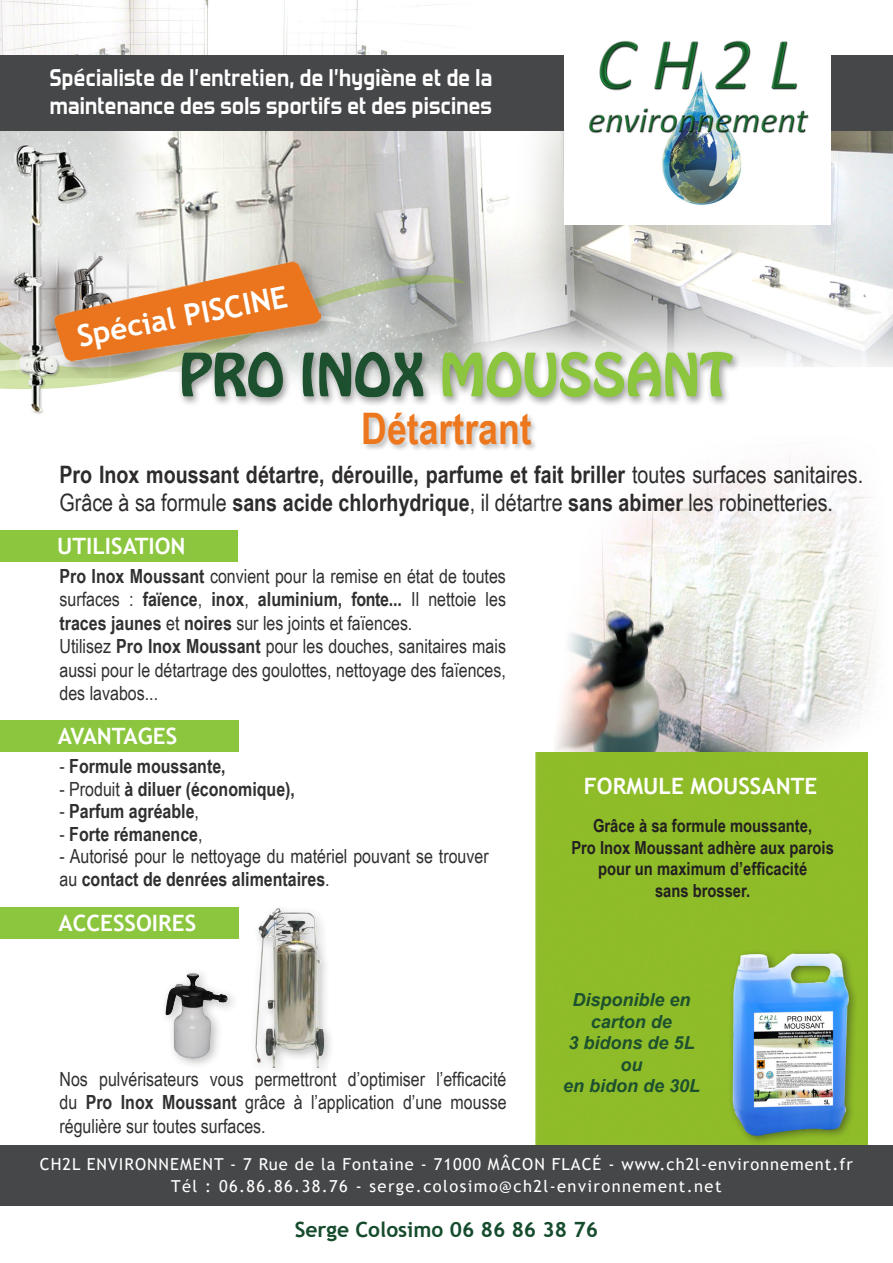
<style>
.page{position:relative;width:893px;height:1263px;background:#fff}
.page>*{position:absolute;margin:0;border:0;box-sizing:border-box;transform-origin:0 0}
.t1{font:52.5px "Hobo Std";color:#8bc63e}
.t2{font:700 43.5px "Arial Narrow";color:#ed771d}
.t3{font:700 30px "Trebuchet MS";color:#fff}
.t4{font:700 24px/28.8px "Arial Narrow";color:#2e2b2c}
.t5{font:700 24px "Forgotten Futurist Rg";letter-spacing:.01em;color:#fff}
.t6{font:700 22.5px "Trebuchet MS";color:#fff}
.t7{font:700 21px "Trebuchet MS";color:#164c2d}
.t8{font:19.5px/23.4px "Arial Narrow";color:#312f30;text-align:justify}
.t9{font:700 19.5px "Arial Narrow";color:#312f30}
.t10{font:700 18px/21.6px "Arial Narrow";color:#231f20;text-align:center}
.t11{font:italic 700 18px/21.6px "Arial";color:#1d502f;text-align:center}
.t12{font:16.5px "Trebuchet MS";letter-spacing:.06em;color:#fff}
.t13{font:16.5px "Trebuchet MS";letter-spacing:.085em;color:#fff}
.s1{color:#1d502f}
.s2{font-weight:400}
.s3{font-weight:700}
</style>
<div class="page">
<img style="left:554px;top:459px;width:323px;height:294px">
<div style="left:535px;top:753px;width:332px;height:392px;background:#8ebc28"></div>
<img style="left:0;top:1px;width:893px;height:413px">
<div style="left:0;top:1145px;width:893px;height:60px;background:#464749"></div>
<div style="left:0;top:55px;width:893px;height:75px;background:#464749"></div>
<img style="left:564px;top:1px;width:266px;height:223px">
<div style="left:0;top:530px;width:237px;height:31px;background:#8bc63e"></div>
<div style="left:728px;top:948px;width:131px;height:198px;background:#8ebc28"></div>
<img style="left:700px;top:951px;width:168px;height:188px">
<div style="left:250px;top:903px;width:86px;height:176px;background:#231f20;opacity:.3"></div>
<img style="left:255px;top:909px;width:68px;height:159px">
<div style="left:160px;top:967px;width:79px;height:103px;background:#231f20;opacity:.3"></div>
<img style="left:165px;top:973px;width:64px;height:85px">
<div style="left:0;top:720px;width:238px;height:31px;background:#8bc63e"></div>
<div style="left:0;top:907px;width:239px;height:31px;background:#8bc63e"></div>
<div style="left:52px;top:259px;width:283px;height:117px;background:#231f20;opacity:.3"></div>
<img style="left:53px;top:261px;width:269px;height:101px">
<div style="left:177px;top:349px;width:565px;height:59px;background:#fff"></div>
<div style="left:172px;top:342px;width:570px;height:64px;background:#fff;opacity:.2"></div>
<div style="left:354px;top:403px;width:186px;height:51px;background:#fff;opacity:.3"></div>
<p class="t5" style="left:50px;top:63px;width:444px">Spécialiste de l’entretien, de l’hygiène et de la</p>
<p class="t5" style="left:50px;top:92px;width:444px">maintenance des sols sportifs et des piscines</p>
<p class="t3" style="left:74px;top:318px;width:215px;rotate:-11deg">Spécial PISCINE</p>
<p class="t1" style="left:179px;top:338px;width:555px"><span class="s1">PRO INOX</span> MOUSSANT</p>
<p class="t2" style="left:361px;top:396px;width:172px">Détartrant</p>
<p class="t4" style="left:60px;top:459px;width:805px">Pro Inox moussant détartre, dérouille, parfume et fait briller <span class="s2">toutes surfaces sanitaires.<br>Grâce à sa formule</span> sans acide chlorhydrique<span class="s2">, il détartre</span> sans abimer <span class="s2">les robinetteries.</span></p>
<p class="t6" style="left:57px;top:532px;width:130px">UTILISATION</p>
<p class="t8" style="left:60px;top:564px;width:448px"><span class="s3">Pro Inox Moussant</span> convient pour la remise en état de toutes surfaces : <span class="s3">faïence</span>, <span class="s3">inox</span>, <span class="s3">aluminium, fonte...</span> Il nettoie les <span class="s3">traces jaunes</span> et <span class="s3">noires</span> sur les joints et faïences.</p>
<p class="t8" style="left:60px;top:634px;width:448px">Utilisez <span class="s3">Pro Inox Moussant</span> pour les douches, sanitaires mais aussi pour le détartrage des goulottes, nettoyage des faïences, des lavabos...</p>
<p class="t6" style="left:58px;top:722px;width:121px">AVANTAGES</p>
<p class="t9" style="left:60px;top:752px;width:168px"><span class="s2">-</span> Formule moussante,</p>
<p class="t9" style="left:60px;top:774px;width:237px"><span class="s2">- Produit</span> à diluer (économique),</p>
<p class="t9" style="left:60px;top:797px;width:141px"><span class="s2">-</span> Parfum agréable<span class="s2">,</span></p>
<p class="t9" style="left:60px;top:819px;width:145px"><span class="s2">-</span> Forte rémanence<span class="s2">,</span></p>
<p class="t8" style="left:60px;top:844px;width:431px;line-height:22.5px">- Autorisé pour le nettoyage du matériel pouvant se trouver au <span class="s3">contact de denrées alimentaires</span>.</p>
<p class="t6" style="left:58px;top:909px;width:139px">ACCESSOIRES</p>
<p class="t6" style="left:584px;top:772px;width:235px">FORMULE MOUSSANTE</p>
<p class="t10" style="left:593px;top:814px;width:221px">Grâce à sa formule moussante,</p>
<p class="t10" style="left:571px;top:836px;width:264px">Pro Inox Moussant adhère aux parois pour un maximum d’efficacité</p>
<p class="t10" style="left:655px;top:879px;width:97px">sans brosser.</p>
<p class="t8" style="left:60px;top:1066px;width:448px">Nos pulvérisateurs vous permettront d’optimiser l’efficacité du <span class="s3">Pro Inox Moussant</span> grâce à l’application d’une mousse régulière sur toutes surfaces.</p>
<p class="t11" style="left:572px;top:989px;width:120px">Disponible en carton de</p>
<p class="t11" style="left:569px;top:1033px;width:128px">3 bidons de 5L</p>
<p class="t11" style="left:620px;top:1054px;width:23px">ou</p>
<p class="t11" style="left:563px;top:1076px;width:139px">en bidon de 30L</p>
<p class="t12" style="left:40px;top:1154px;width:815px">CH2L ENVIRONNEMENT - 7 Rue de la Fontaine - 71000 MÂCON FLACÉ - www.ch2l-environnement.fr</p>
<p class="t13" style="left:171px;top:1176px;width:552px">Tél : 06.86.86.38.76 - serge.colosimo@ch2l-environnement.net</p>
<p class="t7" style="left:295px;top:1216px;width:305px">Serge Colosimo 06 86 86 38 76</p>
</div>
